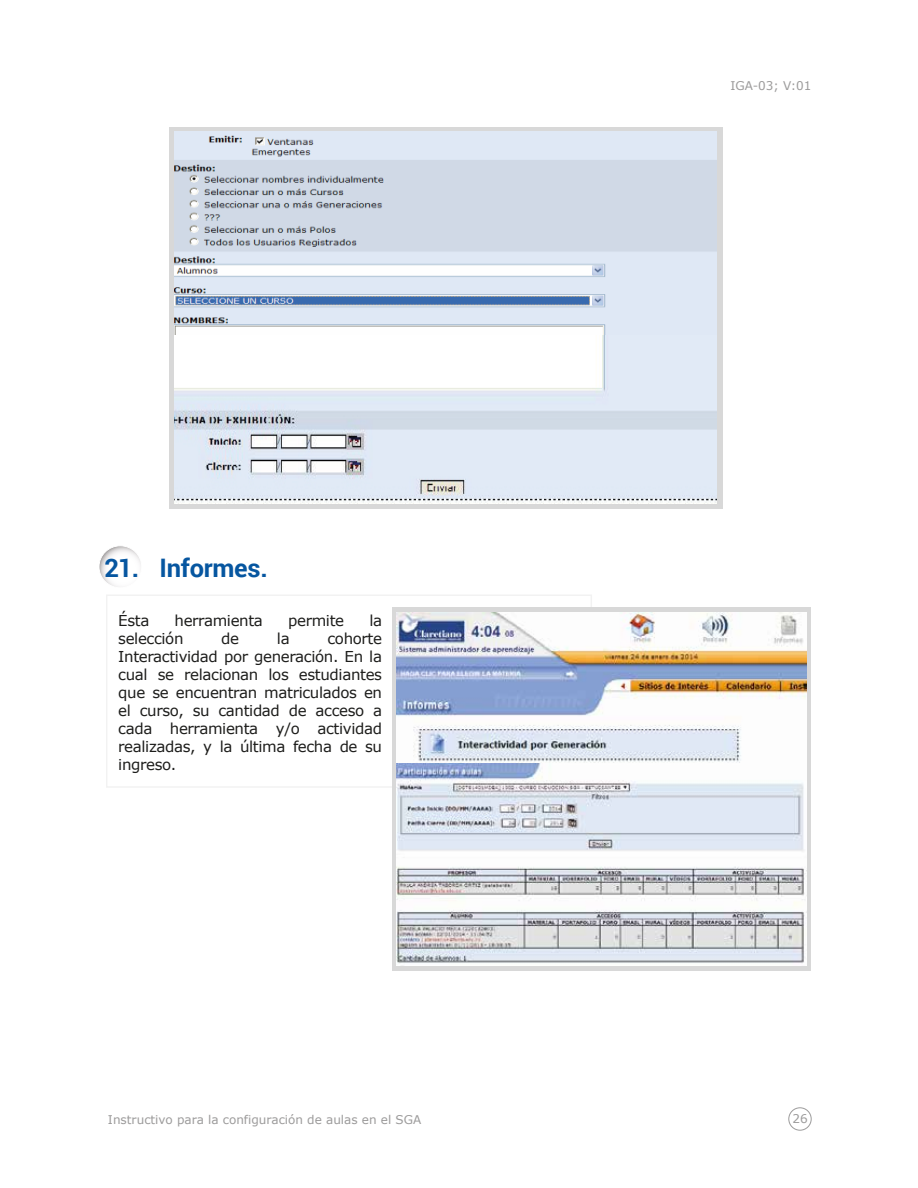
<style>
.page{position:relative;width:918px;height:1188px;background:#fff}
.page>*{position:absolute;margin:0;border:0;box-sizing:border-box;transform-origin:0 0}
.t1{font:700 25.5px "Roboto";letter-spacing:-.01em;color:#0656a0}
.t2{font:15px/18px "Verdana";letter-spacing:-.025em;color:#1d1d1b;text-align:justify}
.t3{font:12px "Verdana";color:#9c9b9b}
</style>
<div class="page">
<div style="left:169px;top:128px;width:554px;height:381px;background:linear-gradient(to right,#d8d8d8,#d8d8d8)"></div>
<img style="left:174px;top:132px;width:542px;height:293px">
<img style="left:175px;top:335px;width:542px;height:168px">
<div style="left:106px;top:595px;width:486px;height:193px;background:#fff;border:1px solid #f2f2f2"></div>
<div style="left:392px;top:608px;width:419px;height:363px;background:#d8d8d8"></div>
<svg style="left:99px;top:546px;width:43px;height:42px"></svg>
<div style="left:99px;top:545px;width:43px;height:43px;border:1px solid #fff;border-radius:50%"></div>
<img style="left:396px;top:613px;width:411px;height:353px">
<div style="left:789px;top:1108px;width:22px;height:22px;border:1px solid #9c9b9b;border-radius:50%"></div>
<h1 class="t1" style="left:104px;top:550px;width:165px">21. Informes.</h1>
<p class="t2" style="left:118px;top:612px;width:33px">Ésta</p>
<p class="t2" style="left:175px;top:612px;width:90px">herramienta</p>
<p class="t2" style="left:288px;top:612px;width:58px">permite</p>
<p class="t2" style="left:369px;top:612px;width:14px">la</p>
<p class="t2" style="left:118px;top:630px;width:67px">selección</p>
<p class="t2" style="left:221px;top:630px;width:19px">de</p>
<p class="t2" style="left:277px;top:630px;width:14px">la</p>
<p class="t2" style="left:118px;top:630px;width:265px;text-indent:209px">cohorte Interactividad por generación. En la cual se relacionan los estudiantes que se encuentran matriculados en el curso, su cantidad de acceso a cada herramienta y/o actividad realizadas, y la última fecha de su ingreso.</p>
<p class="t3" style="left:108px;top:1112px;width:315px">Instructivo para la configuración de aulas en el SGA</p>
<p class="t3" style="left:730px;top:78px;width:83px">IGA-03; V:01</p>
<p class="t3" style="left:793px;top:1111px;width:17px">26</p>
</div>
